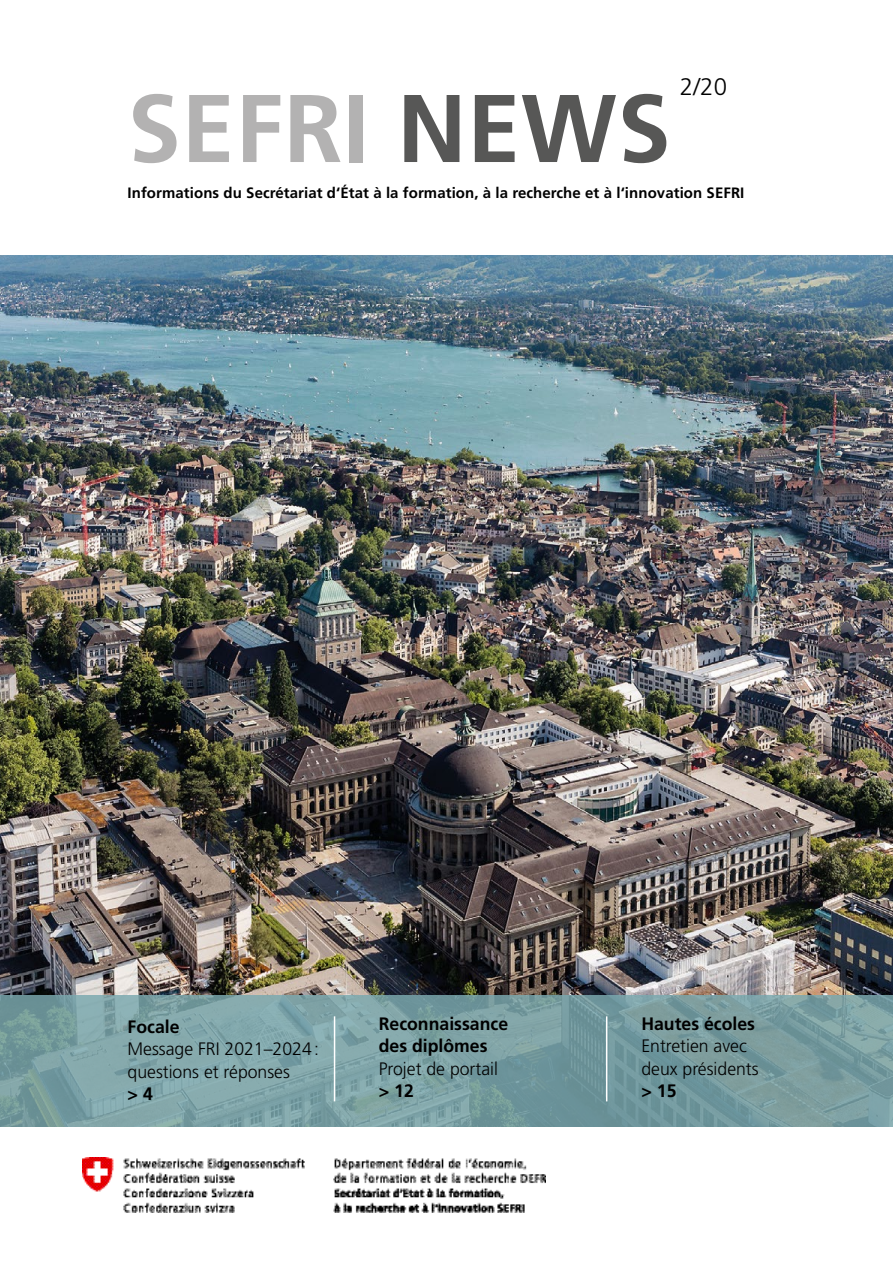
<style>
.page{position:relative;width:893px;height:1263px;background:#fff}
.page>*{position:absolute;margin:0;border:0;box-sizing:border-box;transform-origin:0 0}
.t1{font:700 96px "Frutiger LT Std";letter-spacing:.005em;color:#b3b2b2}
.t2{font:300 24px "Frutiger LT Std";color:#000}
.t3{font:300 18px "Frutiger LT Std";color:#000}
.t4{font:700 18px "Frutiger LT Std";color:#000}
.t5{font:700 15px "Frutiger LT Std";letter-spacing:.005em;color:#000}
.s1{color:#575756}
</style>
<div class="page">
<img style="left:0;top:255px;width:893px;height:740px">
<svg style="left:0;top:995px;width:893px;height:132px;background:#7a9fa3"></svg>
<hr style="left:334px;top:1016px;width:1px;height:85px;background:#fff">
<hr style="left:606px;top:1016px;width:1px;height:85px;background:#fff">
<img style="left:83px;top:1157px;width:463px;height:56px">
<p class="t1" style="left:128px;top:72px;width:545px">SEFRI <span class="s1">NEWS</span></p>
<p class="t2" style="left:680px;top:73px;width:49px">2/20</p>
<p class="t5" style="left:128px;top:184px;width:618px">Informations du Secrétariat d‘État à la formation, à la recherche et à l‘innovation SEFRI</p>
<p class="t4" style="left:128px;top:1016px;width:53px">Focale</p>
<p class="t4" style="left:379px;top:1013px;width:131px">Reconnaissance</p>
<p class="t4" style="left:641px;top:1013px;width:115px">Hautes écoles</p>
<p class="t3" style="left:128px;top:1039px;width:193px">Message FRI 2021–2024:</p>
<p class="t4" style="left:379px;top:1035px;width:110px">des diplômes</p>
<p class="t3" style="left:641px;top:1036px;width:107px">Entretien avec</p>
<p class="t3" style="left:128px;top:1061px;width:164px">questions et réponses</p>
<p class="t3" style="left:379px;top:1058px;width:121px">Projet de portail</p>
<p class="t3" style="left:641px;top:1058px;width:119px">deux présidents</p>
<p class="t4" style="left:128px;top:1083px;width:27px">&gt; 4</p>
<p class="t4" style="left:379px;top:1080px;width:37px">&gt; 12</p>
<p class="t4" style="left:641px;top:1080px;width:37px">&gt; 15</p>
</div>
